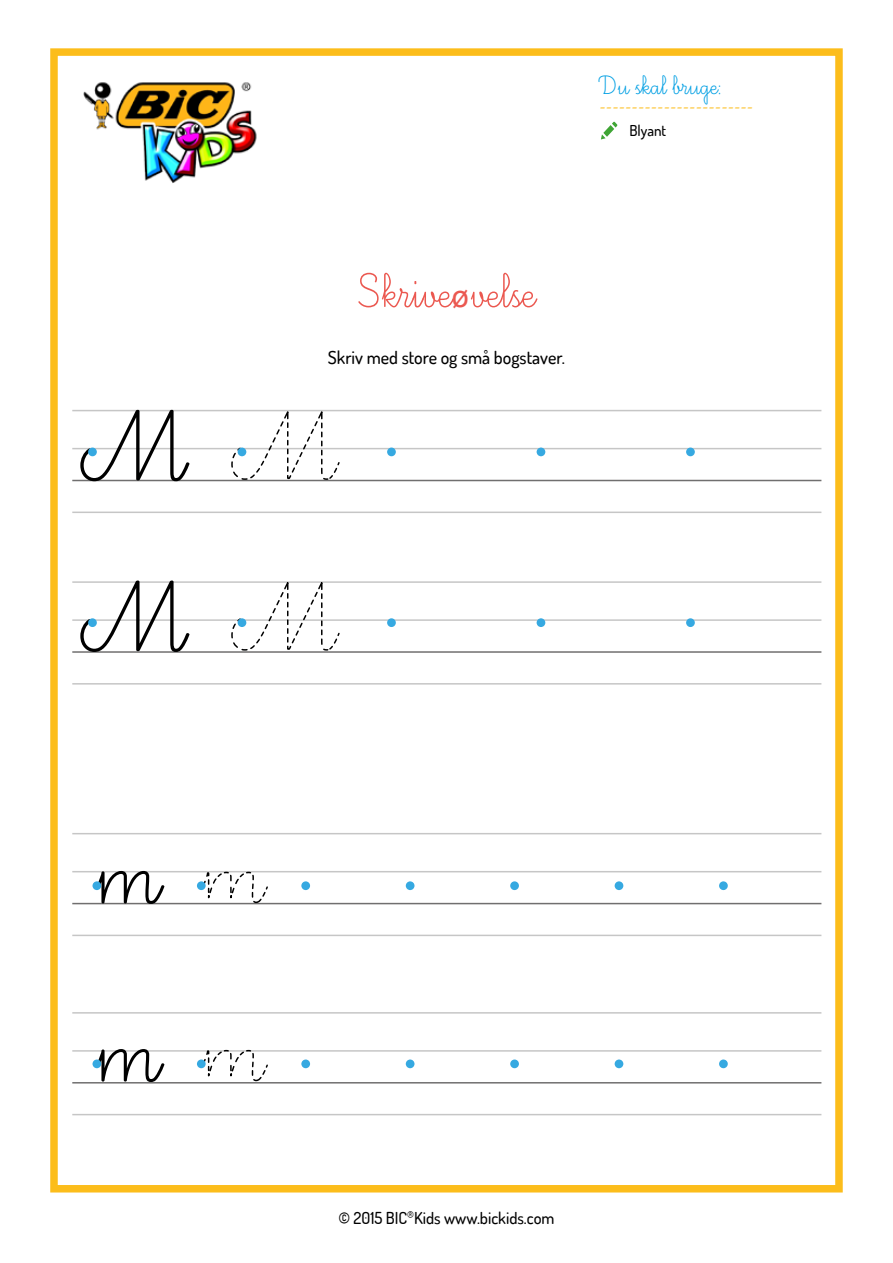
<style>
.page{position:relative;width:893px;height:1263px;background:#fff}
.page>*{position:absolute;margin:0;border:0;box-sizing:border-box;transform-origin:0 0}
.t1{font:124.35px/178.1px "Ecriture A Romain Orne";color:#000}
.t2{font:60px "Ecriture A Romain Orne";color:#eb5850}
.t3{font:33px "Ecriture A Romain Orne";color:#009fe3}
.t4{font:500 18px "Dosis";color:#000}
.t5{font:18px "Minion Pro";color:#fcbd1b}
.t6{font:500 16.5px "Dosis";color:#000}
.t7{font:500 15px "Dosis";color:#000}
.s1{font-family:"Arial";font-size:30px}
</style>
<div class="page">
<div style="left:50px;top:48px;width:793px;height:1144px;border:8px solid #fcbd1b"></div>
<img style="left:83px;top:82px;width:174px;height:101px">
<svg style="left:601px;top:122px;width:16px;height:17px"></svg>
<hr style="left:72px;top:1082px;width:749px;height:1px;background:#706f6f">
<hr style="left:72px;top:1114px;width:749px;height:1px;background:#c6c6c6">
<hr style="left:72px;top:903px;width:749px;height:1px;background:#706f6f">
<hr style="left:72px;top:935px;width:749px;height:1px;background:#c6c6c6">
<hr style="left:72px;top:480px;width:749px;height:1px;background:#706f6f">
<hr style="left:72px;top:512px;width:749px;height:1px;background:#c6c6c6">
<hr style="left:72px;top:651px;width:749px;height:2px;background:#706f6f">
<hr style="left:72px;top:683px;width:749px;height:1px;background:#c6c6c6">
<hr style="left:72px;top:1050px;width:749px;height:2px;background:#c6c6c6">
<hr style="left:72px;top:871px;width:749px;height:1px;background:#c6c6c6">
<hr style="left:72px;top:448px;width:749px;height:1px;background:#c6c6c6">
<hr style="left:72px;top:619px;width:749px;height:2px;background:#c6c6c6">
<hr style="left:72px;top:1012px;width:749px;height:1px;background:#c6c6c6">
<hr style="left:72px;top:833px;width:749px;height:1px;background:#c6c6c6">
<hr style="left:72px;top:410px;width:749px;height:1px;background:#c6c6c6">
<hr style="left:72px;top:581px;width:749px;height:2px;background:#c6c6c6">
<svg style="left:201px;top:871px;width:68px;height:34px"></svg>
<svg style="left:201px;top:1049px;width:68px;height:35px"></svg>
<div style="left:93px;top:881px;width:8px;height:9px;background:#36a9e1;border-radius:50%"></div>
<div style="left:93px;top:1059px;width:8px;height:9px;background:#36a9e1;border-radius:50%"></div>
<div style="left:197px;top:881px;width:9px;height:9px;background:#36a9e1;border-radius:50%"></div>
<div style="left:197px;top:1059px;width:9px;height:9px;background:#36a9e1;border-radius:50%"></div>
<div style="left:406px;top:881px;width:8px;height:9px;background:#36a9e1;border-radius:50%"></div>
<div style="left:406px;top:1059px;width:8px;height:9px;background:#36a9e1;border-radius:50%"></div>
<div style="left:301px;top:881px;width:9px;height:9px;background:#36a9e1;border-radius:50%"></div>
<div style="left:301px;top:1059px;width:9px;height:9px;background:#36a9e1;border-radius:50%"></div>
<div style="left:510px;top:881px;width:9px;height:9px;background:#36a9e1;border-radius:50%"></div>
<div style="left:510px;top:1059px;width:9px;height:9px;background:#36a9e1;border-radius:50%"></div>
<div style="left:615px;top:881px;width:8px;height:9px;background:#36a9e1;border-radius:50%"></div>
<div style="left:615px;top:1059px;width:8px;height:9px;background:#36a9e1;border-radius:50%"></div>
<div style="left:719px;top:881px;width:9px;height:9px;background:#36a9e1;border-radius:50%"></div>
<div style="left:719px;top:1059px;width:9px;height:9px;background:#36a9e1;border-radius:50%"></div>
<svg style="left:230px;top:411px;width:111px;height:69px"></svg>
<svg style="left:230px;top:581px;width:111px;height:70px"></svg>
<div style="left:88px;top:448px;width:9px;height:8px;background:#36a9e1;border-radius:50%"></div>
<div style="left:88px;top:618px;width:9px;height:9px;background:#36a9e1;border-radius:50%"></div>
<div style="left:238px;top:448px;width:8px;height:8px;background:#36a9e1;border-radius:50%"></div>
<div style="left:238px;top:618px;width:8px;height:9px;background:#36a9e1;border-radius:50%"></div>
<div style="left:387px;top:448px;width:9px;height:8px;background:#36a9e1;border-radius:50%"></div>
<div style="left:387px;top:618px;width:9px;height:9px;background:#36a9e1;border-radius:50%"></div>
<div style="left:537px;top:448px;width:8px;height:8px;background:#36a9e1;border-radius:50%"></div>
<div style="left:537px;top:618px;width:8px;height:9px;background:#36a9e1;border-radius:50%"></div>
<div style="left:686px;top:448px;width:9px;height:8px;background:#36a9e1;border-radius:50%"></div>
<div style="left:686px;top:618px;width:9px;height:9px;background:#36a9e1;border-radius:50%"></div>
<h1 class="t1" style="left:77px;top:368px;width:108px;line-height:170.7px">M<br>M</h1>
<h1 class="t1" style="left:94px;top:787px;width:66px">m m</h1>
<h3 class="t3" style="left:600px;top:69px;width:124px">Du skal bruge:</h3>
<p class="t5" style="left:600px;top:94px;width:155px">------------------------</p>
<p class="t7" style="left:629px;top:121px;width:38px">Blyant</p>
<h2 class="t2" style="left:358px;top:262px;width:178px">Skrive<span class="s1">ø</span>velse</h2>
<p class="t4" style="left:328px;top:346px;width:239px">Skriv med store og små bogstaver.</p>
<p class="t6" style="left:338px;top:1207px;width:218px">© 2015 BIC<sup>®</sup>Kids www.bickids.com</p>
</div>
